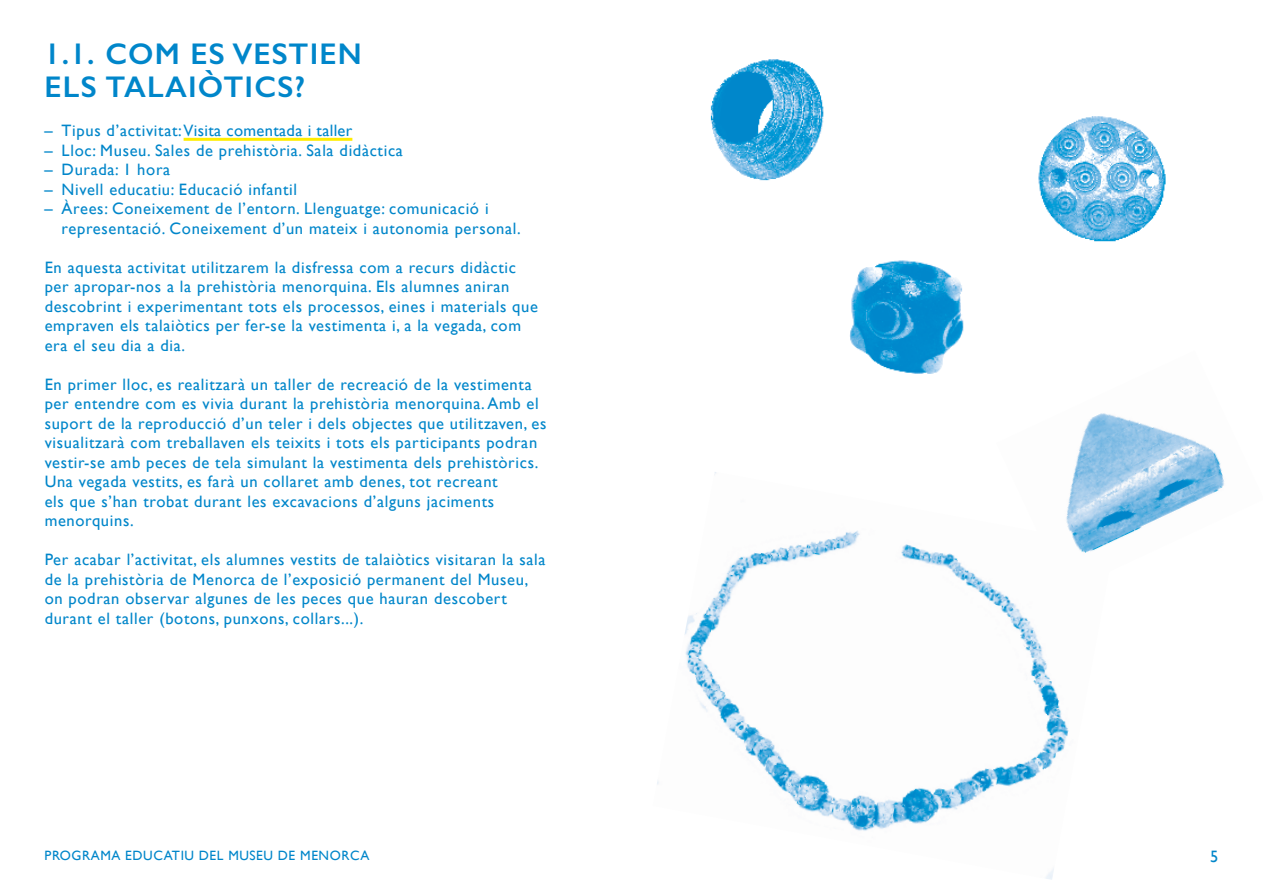
<style>
.page{position:relative;width:1263px;height:893px;background:#fff}
.page>*{position:absolute;margin:0;border:0;box-sizing:border-box;transform-origin:0 0}
.t1{font:600 30px/33px "Gill Sans";letter-spacing:.04em;color:#0086ca}
.t2{font:16.5px/19.5px "Gill Sans";letter-spacing:.04em;color:#0086ca}
.t3{font:16.5px "Gill Sans";letter-spacing:.02em;color:#0086ca}
.t4{font:13.5px "Gill Sans";letter-spacing:.04em;color:#0086ca}
</style>
<div class="page">
<hr style="left:184px;top:138px;width:168px;height:3px;background:#ffed00">
<img style="left:710px;top:59px;width:114px;height:122px">
<img style="left:850px;top:260px;width:114px;height:114px">
<img style="left:1038px;top:116px;width:128px;height:126px">
<img style="left:657px;top:472px;width:412px;height:408px">
<img style="left:996px;top:413px;width:228px;height:179px">
<h1 class="t1" style="left:45px;top:37px;width:319px">1.1. COM ES VESTIEN<br>ELS TALAIÒTICS?</h1>
<p class="t3" style="left:45px;top:121px;width:309px">– Tipus d’activitat: Visita comentada i taller</p>
<p class="t2" style="left:45px;top:140px;width:360px">– Lloc: Museu. Sales de prehistòria. Sala didàctica</p>
<p class="t2" style="left:45px;top:160px;width:127px">– Durada: 1 hora</p>
<p class="t2" style="left:45px;top:179px;width:254px">– Nivell educatiu: Educació infantil</p>
<p class="t2" style="left:62px;top:199px;width:459px;text-indent:-17px">– Àrees: Coneixement de l’entorn. Llenguatge: comunicació i representació. Coneixement d’un mateix i autonomia personal.</p>
<p class="t2" style="left:45px;top:257px;width:495px">En aquesta activitat utilitzarem la disfressa com a recurs didàctic per apropar-nos a la prehistòria menorquina. Els alumnes aniran descobrint i experimentant tots els processos, eines i materials que empraven els talaiòtics per fer-se la vestimenta i, a la vegada, com era el seu dia a dia.</p>
<p class="t2" style="left:45px;top:374px;width:503px">En primer lloc, es realitzarà un taller de recreació de la vestimenta per entendre com es vivia durant la prehistòria menorquina. Amb el suport de la reproducció d’un teler i dels objectes que utilitzaven, es visualitzarà com treballaven els teixits i tots els participants podran vestir-se amb peces de tela simulant la vestimenta dels prehistòrics.<br>Una vegada vestits, es farà un collaret amb denes, tot recreant<br>els que s’han trobat durant les excavacions d’alguns jaciments menorquins.</p>
<p class="t2" style="left:45px;top:550px;width:502px">Per acabar l’activitat, els alumnes vestits de talaiòtics visitaran la sala de la prehistòria de Menorca de l’exposició permanent del Museu, on podran observar algunes de les peces que hauran descobert durant el taller (botons, punxons, collars...).</p>
<p class="t4" style="left:45px;top:847px;width:326px">PROGRAMA EDUCATIU DEL MUSEU DE MENORCA</p>
<p class="t2" style="left:1210px;top:846px;width:10px">5</p>
</div>
